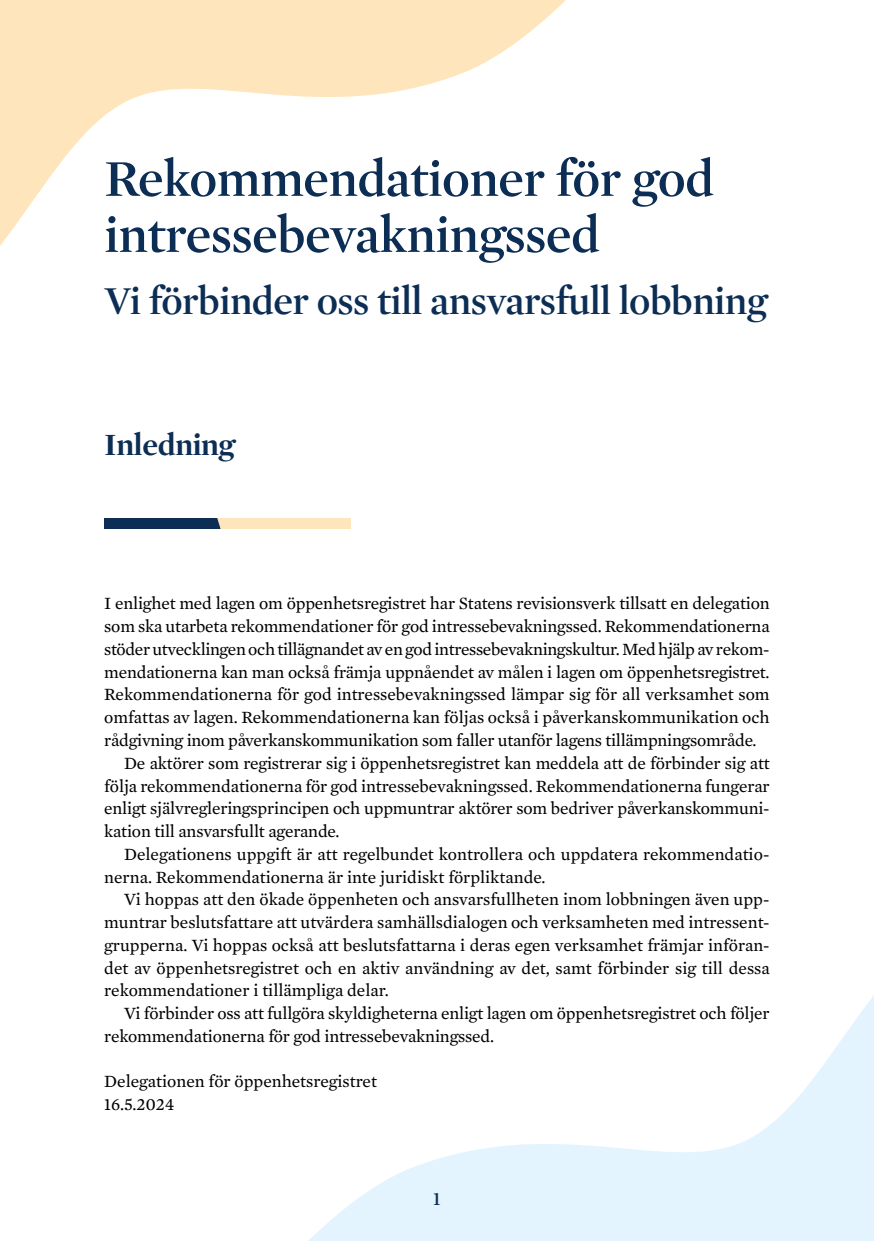
<style>
.page{position:relative;width:874px;height:1241px;background:#fff}
.page>*{position:absolute;margin:0;border:0;box-sizing:border-box;transform-origin:0 0}
.Etukannen_pääotsikko{font:600 52.5px/56px "Mercury Display";letter-spacing:-.01em;color:#0c2d54}
.Etukannen_pääotsikko-2{font:600 40.25px "Mercury Display";letter-spacing:-.015em;color:#0c2d54}
.H2_Numeroimaton_otsikko_sis_luettelossa{font:700 31.5px "Mercury Display";letter-spacing:-.01em;color:#0c2d54}
.t1{font:600 19.25px "Mercury Display";color:#0c2d54}
.Kappale_2_SV{font:17.5px/22.8px "Mercury Text G2";letter-spacing:-.01em;color:#000;text-align:justify}
.Kappale_1_SV{font:17.5px/22.8px "Mercury Text G2";letter-spacing:-.015em;color:#000;text-align:justify}
</style>
<div class="page">
<svg style="left:309px;top:997px;width:564px;height:243px"></svg>
<svg style="left:0;top:0;width:566px;height:246px"></svg>
<svg style="left:104px;top:518px;width:246px;height:10px;background:#8d8f8a"></svg>
<h1 class="Etukannen_pääotsikko" style="left:104px;top:148px;width:611px">Rekommendationer för god intressebevakningssed</h1>
<h1 class="Etukannen_pääotsikko-2" style="left:104px;top:272px;width:664px">Vi förbinder oss till ansvarsfull lobbning</h1>
<h2 class="H2_Numeroimaton_otsikko_sis_luettelossa" style="left:104px;top:421px;width:132px">Inledning</h2>
<p class="Kappale_1_SV" style="left:104px;top:591px;width:666px">I enlighet med lagen om öppenhetsregistret har Statens revisionsverk tillsatt en delegation som ska utarbeta rekommendationer för god intressebevakningssed. Rekommendationerna stöder utvecklingen och tillägnandet av en god intressebevakningskultur. Med hjälp av rekom&shy;mendationerna kan man också främja uppnåendet av målen i lagen om öppenhetsregistret.<br>Rekommendationerna för god intressebevakningssed lämpar sig för all verksamhet som omfattas av lagen. Rekommendationerna kan följas också i påverkanskommunikation och rådgivning inom påverkanskommunikation som faller utanför lagens tillämpningsområde.</p>
<p class="Kappale_2_SV" style="left:104px;top:750px;width:666px;text-indent:20px">De aktörer som registrerar sig i öppenhetsregistret kan meddela att de förbinder sig att följa rekommendationerna för god intressebevakningssed. Rekommendationerna fungerar enligt självregleringsprincipen och uppmuntrar aktörer som bedriver påverkanskommuni&shy;kation till ansvarsfullt agerande.</p>
<p class="Kappale_2_SV" style="left:104px;top:841px;width:666px;text-indent:20px">Delegationens uppgift är att regelbundet kontrollera och uppdatera rekommendatio&shy;nerna. Rekommendationerna är inte juridiskt förpliktande.</p>
<p class="Kappale_2_SV" style="left:104px;top:887px;width:666px;text-indent:20px">Vi hoppas att den ökade öppenheten och ansvarsfullheten inom lobbningen även upp&shy;muntrar beslutsfattare att utvärdera samhällsdialogen och verksamheten med intressent&shy;grupperna. Vi hoppas också att beslutsfattarna i deras egen verksamhet främjar införan&shy;det av öppenhetsregistret och en aktiv användning av det, samt förbinder sig till dessa rekommendationer i tillämpliga delar.</p>
<p class="Kappale_2_SV" style="left:104px;top:1000px;width:666px;text-indent:20px">Vi förbinder oss att fullgöra skyldigheterna enligt lagen om öppenhetsregistret och följer rekommendationerna för god intressebevakningssed.</p>
<p class="Kappale_1_SV" style="left:104px;top:1069px;width:274px">Delegationen för öppenhetsregistret</p>
<p class="Kappale_1_SV" style="left:104px;top:1091px;width:72px">16.5.2024</p>
<p class="t1" style="left:433px;top:1184px;width:9px">1</p>
</div>
